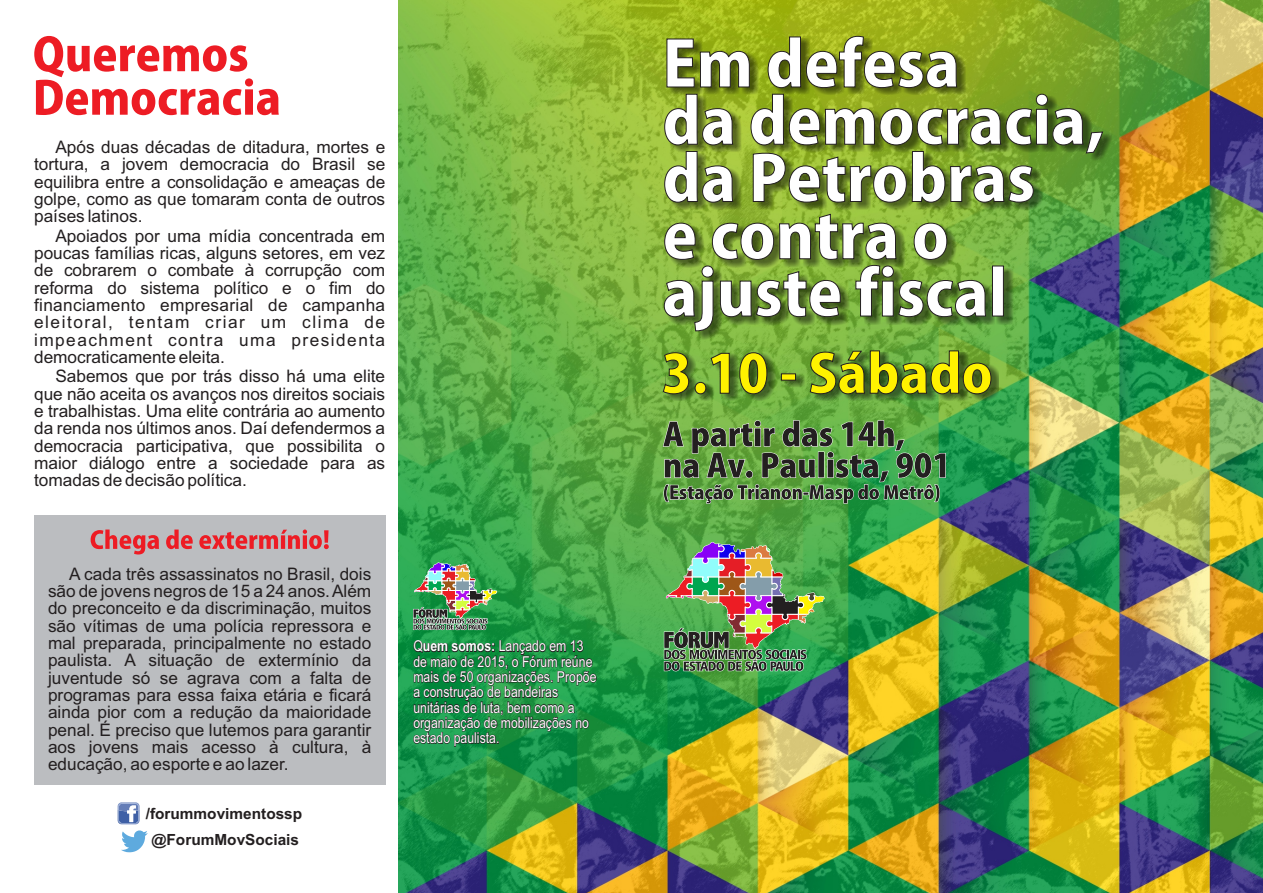
<style>
.page{position:relative;width:1263px;height:893px;background:#fff}
.page>*{position:absolute;margin:0;border:0;box-sizing:border-box;transform-origin:0 0}
.t1{font:17.25px/17.4px "Arial";color:#231f20;text-align:justify}
.t2{font:700 15.45px/26px "Arial";color:#231f20;text-align:center}
.t3{font:15px/15.3px "Arial Narrow";color:#fff}
.s1{font-weight:700}
</style>
<div class="page">
<img style="left:398px;top:0;width:865px;height:893px">
<svg style="left:34px;top:36px;width:245px;height:79px"></svg>
<div style="left:34px;top:515px;width:351px;height:269px;background:#bbbdc0"></div>
<svg style="left:118px;top:802px;width:21px;height:22px"></svg>
<svg style="left:121px;top:830px;width:27px;height:22px"></svg>
<svg style="left:91px;top:529px;width:238px;height:25px"></svg>
<div style="left:667px;top:39px;width:445px;height:301px;background:#020203;opacity:.49"></div>
<img style="left:664px;top:36px;width:439px;height:295px">
<div style="left:666px;top:352px;width:333px;height:49px;background:#020203;opacity:.49"></div>
<svg style="left:663px;top:350px;width:329px;height:44px;background:#91a920"></svg>
<svg style="left:663px;top:420px;width:283px;height:89px;background:#548648"></svg>
<img style="left:413px;top:562px;width:84px;height:68px">
<img style="left:664px;top:541px;width:161px;height:130px">
<p class="t1" style="left:34px;top:140px;width:353px;text-indent:21px">Após duas décadas de ditadura, mortes e tortura, a jovem democracia do Brasil se equilibra entre a consolidação e ameaças de golpe, como as que tomaram conta de outros países latinos.</p>
<p class="t1" style="left:34px;top:228px;width:353px;text-indent:21px">Apoiados por uma mídia concentrada em poucas famílias ricas, alguns setores, em vez de cobrarem o combate à corrupção com reforma do sistema político e o fim do financiamento empresarial de campanha eleitoral, tentam criar um clima de impeachment contra uma presidenta democraticamente eleita.</p>
<p class="t1" style="left:34px;top:369px;width:353px;text-indent:21px">Sabemos que por trás disso há uma elite que não aceita os avanços nos direitos sociais e trabalhistas. Uma elite contrária ao aumento da renda nos últimos anos. Daí defendermos a democracia participativa, que possibilita o maior diálogo entre a sociedade para as tomadas de decisão política.</p>
<p class="t1" style="left:48px;top:566px;width:325px;text-indent:21px">A cada três assassinatos no Brasil, dois são de jovens negros de 15 a 24 anos. Além do preconceito e da discriminação, muitos são vítimas de uma polícia repressora e mal preparada, principalmente no estado paulista. A situação de extermínio da juventude só se agrava com a falta de programas para essa faixa etária e ficará ainda pior com a redução da maioridade penal. É preciso que lutemos para garantir aos jovens mais acesso à cultura, à educação, ao esporte e ao lazer.</p>
<p class="t2" style="left:146px;top:802px;width:158px">/forummovimentossp @ForumMovSociais</p>
<p class="t3" style="left:413px;top:640px;width:185px">Q<span class="s1">uem somos:</span> Lançado em 13 de maio de 2015, o Fórum reúne mais de 50 organizações. Propõe a construção de bandeiras unitárias de luta, bem como a organização de mobilizações no estado paulista.</p>
</div>
